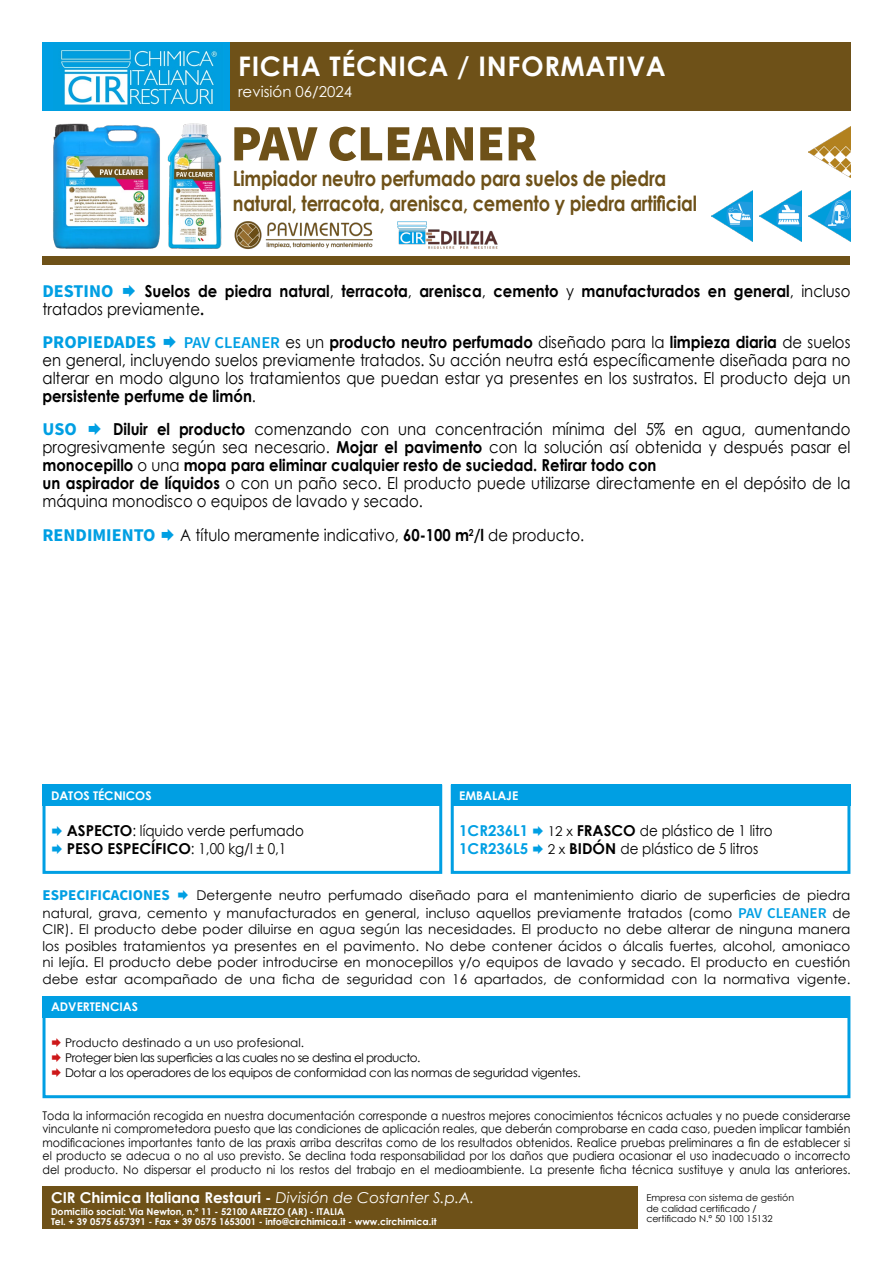
<style>
.page{position:relative;width:893px;height:1263px;background:#fff}
.page>*{position:absolute;margin:0;border:0;box-sizing:border-box;transform-origin:0 0}
.t1{font:900 51px "Source Sans Pro";color:#6e5118}
.t2{font:700 27px "Century Gothic";letter-spacing:.025em;color:#fff}
.t3{font:700 21px/24px "Century Gothic";letter-spacing:-.01em;color:#6e5118;scale:.85 1}
.t4{font:700 18px "Source Sans Pro";color:#009fe3}
.t5{font:16.5px/18px "Century Gothic";color:#000;text-align:justify;scale:.9 1}
.t6{font:700 16.5px/18px "Century Gothic";color:#000;scale:.9 1}
.t7{font:15px "Century Gothic";color:#000;scale:.9 1}
.t8{font:700 15px "Century Gothic";color:#fff}
.t9{font:700 15px "Century Gothic";color:#000}
.t10{font:700 15px "Source Sans Pro";color:#009fe3}
.t11{font:700 15px "Century Gothic";color:#009fe3}
.t12{font:15px "Century Gothic";color:#fff}
.t13{font:13.5px/16.5px "Century Gothic";color:#000;text-align:right}
.t14{font:12px/13.5px "Century Gothic";letter-spacing:-.03em;color:#000;text-align:justify;scale:.92 1}
.t15{font:12px "Century Gothic";letter-spacing:-.03em;color:#000}
.t16{font:12px "Century Gothic";color:#000}
.t17{font:700 12px "Century Gothic";color:#fff}
.t18{font:700 9.45px "Century Gothic";color:#fff}
.t19{font:9.45px "Century Gothic";color:#000}
.s1{font-weight:400}
.s2{font-family:"Source Sans Pro";font-weight:600;color:#009fe3}
.s3{font-weight:700}
.s4{font-size:13.5px}
.s5{font-family:"Source Sans Pro";font-weight:600;font-size:15px;color:#009fe3}
.s6{font-weight:400;font-style:italic}
</style>
<div class="page">
<img style="left:53px;top:123px;width:169px;height:126px">
<div style="left:230px;top:43px;width:620px;height:68px;background:#6e5118"></div>
<img style="left:234px;top:221px;width:139px;height:28px">
<div style="left:43px;top:256px;width:807px;height:9px;background:#6e5118"></div>
<div style="left:43px;top:784px;width:399px;height:90px;border:3px solid #009fe3"></div>
<div style="left:43px;top:784px;width:399px;height:22px;background:#009fe3"></div>
<div style="left:451px;top:784px;width:399px;height:90px;border:3px solid #009fe3"></div>
<div style="left:451px;top:784px;width:399px;height:22px;background:#009fe3"></div>
<div style="left:43px;top:996px;width:807px;height:102px;border:3px solid #009fe3"></div>
<div style="left:43px;top:996px;width:807px;height:21px;background:#009fe3"></div>
<div style="left:43px;top:43px;width:187px;height:68px;background:#009fe3"></div>
<img style="left:60px;top:50px;width:158px;height:56px">
<img style="left:397px;top:221px;width:101px;height:28px">
<img style="left:809px;top:190px;width:41px;height:51px">
<img style="left:809px;top:127px;width:41px;height:51px">
<img style="left:760px;top:190px;width:41px;height:51px">
<img style="left:711px;top:190px;width:42px;height:51px">
<div style="left:43px;top:1186px;width:595px;height:43px;background:#6e5118"></div>
<p class="t2" style="left:238px;top:46px;width:429px">FICHA TÉCNICA / INFORMATIVA</p>
<p class="t12" style="left:238px;top:81px;width:115px">revisión 06/2024</p>
<p class="t1" style="left:231px;top:108px;width:308px">PAV CLEANER</p>
<p class="t3" style="left:233px;top:166px;width:548px">Limpiador neutro perfumado para suelos de piedra natural, terracota, arenisca, cemento y piedra artificial</p>
<p class="t6" style="left:43px;top:281px;width:899px;text-indent:102px">Suelos de piedra natural<span class="s1">,</span> terracota<span class="s1">,</span> arenisca<span class="s1">,</span> cemento <span class="s1">y</span> manufacturados en general<span class="s1">, incluso tratados previamente</span>.</p>
<p class="t4" style="left:43px;top:330px;width:115px">PROPIEDADES</p>
<p class="t4" style="left:43px;top:279px;width:72px">DESTINO</p>
<p class="t5" style="left:43px;top:333px;width:899px;text-indent:141px"><span class="s2">PAV CLEANER</span> es un <span class="s3">producto neutro perfumado</span> diseñado para la <span class="s3">limpieza diaria</span> de suelos en general, incluyendo suelos previamente tratados. Su acción neutra está específicamente diseñada para no alterar en modo alguno los tratamientos que puedan estar ya presentes en los sustratos. El producto deja un <span class="s3">persistente perfume de limón</span>.</p>
<p class="t4" style="left:43px;top:417px;width:36px">USO</p>
<p class="t5" style="left:43px;top:420px;width:899px;text-indent:71px"><span class="s3">Diluir el producto</span> comenzando con una concentración mínima del 5% en agua, aumentando progresivamente según sea necesario. <span class="s3">Mojar el pavimento</span> con la solución así obtenida y después pasar el <span class="s3">monocepillo</span> o una <span class="s3">mopa para eliminar cualquier resto de suciedad. Retirar todo con</span></p>
<p class="t5" style="left:43px;top:474px;width:899px"><span class="s3">un aspirador de líquidos</span> o con un paño seco. El producto puede utilizarse directamente en el depósito de la máquina monodisco o equipos de lavado y secado.</p>
<p class="t4" style="left:43px;top:523px;width:115px">RENDIMIENTO</p>
<p class="t5" style="left:180px;top:526px;width:450px">A título meramente indicativo, <span class="s3">60-100 m</span><sup>2</sup><span class="s3">/l</span> de producto.</p>
<p class="t17" style="left:51px;top:786px;width:102px">DATOS TÉCNICOS</p>
<p class="t7" style="left:67px;top:820px;width:265px"><span class="s3">ASPECTO</span>: líquido verde perfumado</p>
<p class="t9" style="left:67px;top:837px;width:221px">PESO ESPECÍFICO<span class="s1">: 1,00 kg/l ± 0,1</span></p>
<p class="t17" style="left:459px;top:786px;width:61px">EMBALAJE</p>
<p class="t11" style="left:459px;top:819px;width:70px">1CR236L1</p>
<p class="t7" style="left:548px;top:820px;width:251px"><span class="s4">12 x</span> <span class="s3">FRASCO</span> de plástico de 1 litro</p>
<p class="t11" style="left:459px;top:837px;width:70px">1CR236L5</p>
<p class="t7" style="left:548px;top:838px;width:235px"><span class="s4">2 x</span> <span class="s3">BIDÓN</span> de plástico de 5 litros</p>
<p class="t13" style="left:43px;top:886px;width:809px;line-height:18px">Detergente neutro perfumado diseñado para el mantenimiento diario de superficies de piedra<br>natural, grava, cemento y manufacturados en general, incluso aquellos previamente tratados (como <span class="s5">PAV CLEANER</span> de</p>
<p class="t13" style="left:43px;top:921px;width:809px;text-align:justify">CIR). El producto debe poder diluirse en agua según las necesidades. El producto no debe alterar de ninguna manera los posibles tratamientos ya presentes en el pavimento. No debe contener ácidos o álcalis fuertes, alcohol, amoniaco ni lejía. El producto debe poder introducirse en monocepillos y/o equipos de lavado y secado. El producto en cuestión debe estar acompañado de una ficha de seguridad con 16 apartados, de conformidad con la normativa vigente.</p>
<p class="t10" style="left:43px;top:885px;width:129px">ESPECIFICACIONES</p>
<p class="t17" style="left:51px;top:998px;width:88px">ADVERTENCIAS</p>
<p class="t16" style="left:65px;top:1035px;width:241px">Producto destinado a un uso profesional.</p>
<p class="t15" style="left:65px;top:1050px;width:357px">Proteger bien las superficies a las cuales no se destina el producto.</p>
<p class="t15" style="left:65px;top:1065px;width:517px">Dotar a los operadores de los equipos de conformidad con las normas de seguridad vigentes.</p>
<p class="t14" style="left:43px;top:1109px;width:880px">Toda la información recogida en nuestra documentación corresponde a nuestros mejores conocimientos técnicos actuales y no puede considerarse vinculante ni comprometedora puesto que las condiciones de aplicación reales, que deberán comprobarse en cada caso, pueden implicar también modificaciones importantes tanto de las praxis arriba descritas como de los resultados obtenidos. Realice pruebas preliminares a fin de establecer si el producto se adecua o no al uso previsto. Se declina toda responsabilidad por los daños que pudiera ocasionar el uso inadecuado o incorrecto del producto. No dispersar el producto ni los restos del trabajo en el medioambiente. La presente ficha técnica sustituye y anula las anteriores.</p>
<p class="t8" style="left:51px;top:1186px;width:425px">CIR Chimica Italiana Restauri - <span class="s6">División de Costanter S.p.A.</span></p>
<p class="t18" style="left:51px;top:1204px;width:294px">Domicilio social: Via Newton, n.º 11 - 52100 AREZZO (AR) - ITALIA</p>
<p class="t18" style="left:51px;top:1215px;width:387px">Tel. + 39 0575 657391 - Fax + 39 0575 1653001 - info@circhimica.it - www.circhimica.it</p>
<p class="t19" style="left:646px;top:1191px;width:149px">Empresa con sistema de gestión</p>
<p class="t19" style="left:646px;top:1201px;width:112px">de calidad certificado /</p>
<p class="t19" style="left:646px;top:1212px;width:128px">certificado N.° 50 100 15132</p>
</div>
